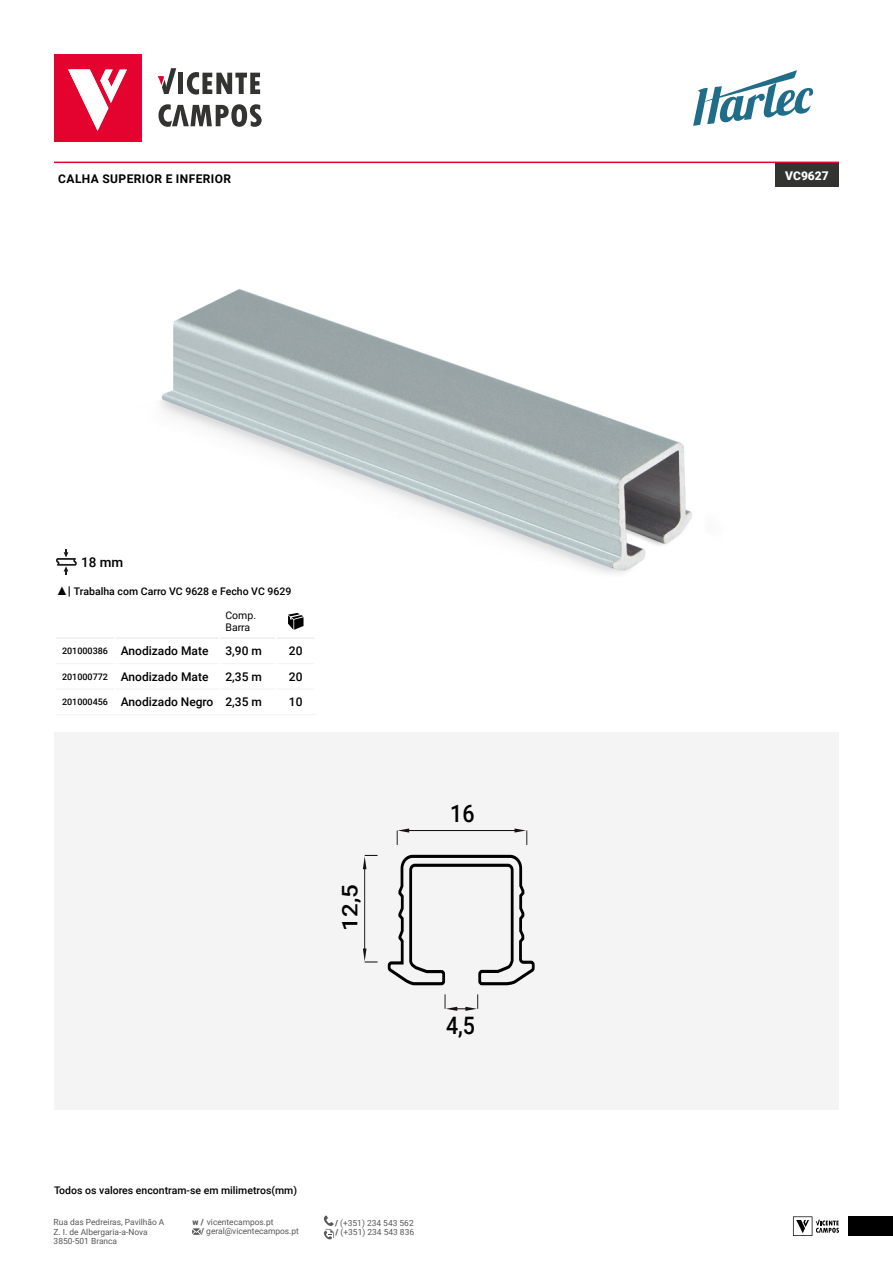
<style>
.page{position:relative;width:893px;height:1263px;background:#fff}
.page>*{position:absolute;margin:0;border:0;box-sizing:border-box;transform-origin:0 0}
.t1{font:500 24px "Roboto";color:#000;scale:.89 1}
.t2{font:500 21.45px "Roboto";color:#000;scale:1.12 1}
.t3{font:500 13.5px "Roboto";color:#000}
.t4{font:500 12px "Roboto";color:#000}
.t5{font:700 12px "Roboto";letter-spacing:.035em;color:#000}
.t6{font:900 12px "Roboto";color:#fff}
.t7{font:500 10.5px "Roboto";color:#000}
.t8{font:10.5px/12px "Roboto";color:#000}
.t9{font:8.4px/9.6px "Roboto";color:#575756}
.s1{font-family:"Times New Roman";font-weight:400;font-size:12px}
.s2{font-weight:900;font-size:12px}
.s3{font-size:9px}
.s4{font-weight:900}
</style>
<div class="page">
<div style="left:54px;top:54px;width:87px;height:87px;background:#e4032e"></div>
<svg style="left:68px;top:70px;width:59px;height:61px"></svg>
<div style="left:178px;top:73px;width:5px;height:21px;background:#333332"></div>
<svg style="left:187px;top:72px;width:73px;height:23px"></svg>
<svg style="left:158px;top:104px;width:104px;height:23px"></svg>
<svg style="left:158px;top:68px;width:18px;height:26px"></svg>
<svg style="left:693px;top:70px;width:120px;height:56px"></svg>
<svg style="left:793px;top:1216px;width:46px;height:20px"></svg>
<div style="left:849px;top:1216px;width:44px;height:20px;background:#000"></div>
<svg style="left:192px;top:1228px;width:9px;height:7px"></svg>
<svg style="left:324px;top:1215px;width:10px;height:24px"></svg>
<img style="left:137px;top:163px;width:638px;height:411px">
<hr style="left:54px;top:162px;width:785px;height:1px;background:#e4032e">
<div style="left:54px;top:732px;width:785px;height:378px;background:#f4f4f4"></div>
<svg style="left:387px;top:854px;width:148px;height:132px"></svg>
<svg style="left:445px;top:994px;width:33px;height:17px"></svg>
<hr style="left:364px;top:865px;width:1px;height:88px;background:#171212">
<svg style="left:363px;top:855px;width:15px;height:14px"></svg>
<svg style="left:363px;top:948px;width:15px;height:14px"></svg>
<hr style="left:405px;top:830px;width:113px;height:1px;background:#171212">
<svg style="left:515px;top:828px;width:12px;height:17px"></svg>
<svg style="left:397px;top:828px;width:12px;height:17px"></svg>
<div style="left:775px;top:163px;width:64px;height:24px;background:#333332"></div>
<svg style="left:56px;top:549px;width:21px;height:26px"></svg>
<hr style="left:56px;top:637px;width:58px;height:2px;background:#ededed">
<hr style="left:116px;top:637px;width:103px;height:2px;background:#ededed">
<hr style="left:220px;top:637px;width:56px;height:2px;background:#ededed">
<hr style="left:277px;top:637px;width:37px;height:2px;background:#ededed">
<hr style="left:56px;top:663px;width:58px;height:1px;background:#f4f4f4">
<hr style="left:116px;top:663px;width:103px;height:1px;background:#f4f4f4">
<hr style="left:220px;top:663px;width:56px;height:1px;background:#f4f4f4">
<hr style="left:277px;top:663px;width:37px;height:1px;background:#f4f4f4">
<hr style="left:56px;top:688px;width:58px;height:2px;background:#f4f4f4">
<hr style="left:116px;top:688px;width:103px;height:2px;background:#f4f4f4">
<hr style="left:220px;top:688px;width:56px;height:2px;background:#f4f4f4">
<hr style="left:277px;top:688px;width:37px;height:2px;background:#f4f4f4">
<hr style="left:56px;top:714px;width:59px;height:1px;background:#f4f4f4">
<hr style="left:115px;top:714px;width:104px;height:1px;background:#f4f4f4">
<hr style="left:219px;top:714px;width:57px;height:1px;background:#f4f4f4">
<hr style="left:276px;top:714px;width:40px;height:1px;background:#f4f4f4">
<svg style="left:288px;top:613px;width:16px;height:17px"></svg>
<h3 class="t5" style="left:58px;top:171px;width:174px">CALHA SUPERIOR E INFERIOR</h3>
<h3 class="t6" style="left:785px;top:167px;width:45px">VC9627</h3>
<h3 class="t3" style="left:81px;top:553px;width:44px">18 mm</h3>
<p class="t7" style="left:56px;top:583px;width:237px"><span class="s1">▲</span><span class="s2">|</span> Trabalha com Carro VC 9628 e Fecho VC 9629</p>
<p class="t8" style="left:225px;top:609px;width:32px">Comp.<br>Barra</p>
<h3 class="t4" style="left:62px;top:643px;width:148px"><span class="s3">201000386</span> Anodizado Mate</h3>
<h3 class="t4" style="left:225px;top:643px;width:38px">3,90 m</h3>
<h3 class="t4" style="left:289px;top:643px;width:15px">20</h3>
<h3 class="t4" style="left:62px;top:668px;width:148px"><span class="s3">201000772</span> Anodizado Mate</h3>
<h3 class="t4" style="left:225px;top:668px;width:38px">2,35 m</h3>
<h3 class="t4" style="left:289px;top:668px;width:15px">20</h3>
<h3 class="t4" style="left:62px;top:694px;width:201px"><span class="s3">201000456</span> Anodizado Negro 2,35 m</h3>
<h3 class="t4" style="left:289px;top:694px;width:15px">10</h3>
<h2 class="t2" style="left:335px;top:930px;width:43px;rotate:-90deg">12,5</h2>
<h1 class="t1" style="left:450px;top:797px;width:29px">16</h1>
<h1 class="t1" style="left:446px;top:1008px;width:34px">4,5</h1>
<p class="t7" style="left:54px;top:1183px;width:245px">Todos os valores encontram-se em milimetros(mm)</p>
<p class="t9" style="left:54px;top:1217px;width:112px">Rua das Pedreiras, Pavilhão A</p>
<p class="t9" style="left:335px;top:1217px;width:80px"><span class="s4">/</span> (+351) 234 543 562</p>
<p class="t9" style="left:54px;top:1226px;width:96px">Z. I. de Albergaria-a-Nova<br>3850-501 Branca</p>
<p class="t9" style="left:201px;top:1217px;width:99px;line-height:9.1px;text-indent:-9px"><span class="s4">w /</span> vicentecampos.pt<br><span class="s4">/</span> geral@vicentecampos.pt</p>
<p class="t9" style="left:336px;top:1227px;width:80px"><span class="s4">/</span> (+351) 234 543 836</p>
</div>
